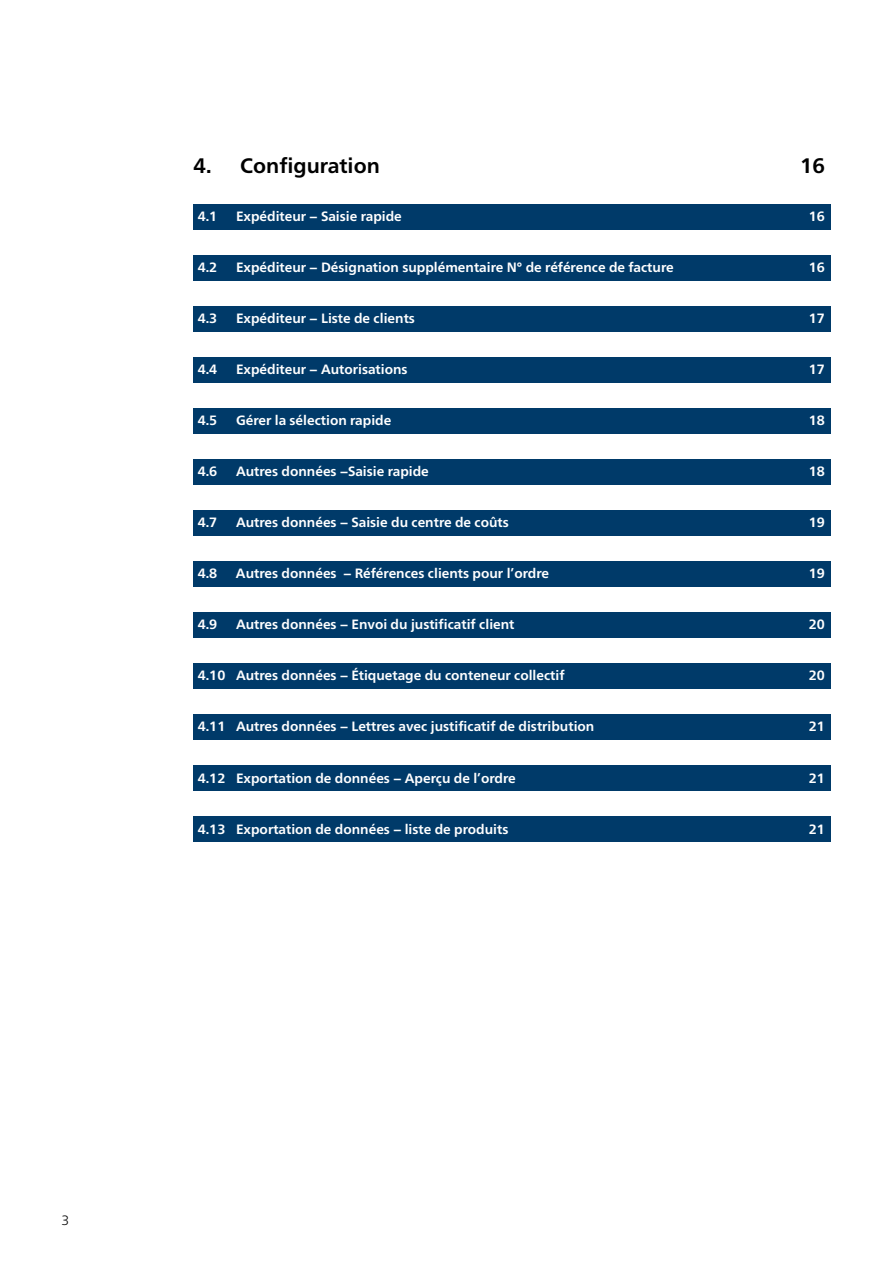
<style>
.page{position:relative;width:893px;height:1263px;background:#fff}
.page>*{position:absolute;margin:0;border:0;box-sizing:border-box;transform-origin:0 0}
.t1{font:700 21px "Frutiger Neue LT Pro";color:#000}
.t2{font:700 13.5px "Frutiger Neue LT Pro";color:#fff}
.t3{font:300 13.5px "Frutiger Neue LT Pro";color:#000}
</style>
<div class="page">
<div style="left:193px;top:204px;width:638px;height:25px;background:#003a69"></div>
<div style="left:193px;top:255px;width:638px;height:25px;background:#003a69"></div>
<div style="left:193px;top:306px;width:638px;height:25px;background:#003a69"></div>
<div style="left:193px;top:357px;width:638px;height:25px;background:#003a69"></div>
<div style="left:193px;top:408px;width:638px;height:25px;background:#003a69"></div>
<div style="left:193px;top:459px;width:638px;height:25px;background:#003a69"></div>
<div style="left:193px;top:510px;width:638px;height:25px;background:#003a69"></div>
<div style="left:193px;top:561px;width:638px;height:25px;background:#003a69"></div>
<div style="left:193px;top:612px;width:638px;height:25px;background:#003a69"></div>
<div style="left:193px;top:663px;width:638px;height:26px;background:#003a69"></div>
<div style="left:193px;top:714px;width:638px;height:26px;background:#003a69"></div>
<div style="left:193px;top:765px;width:638px;height:26px;background:#003a69"></div>
<div style="left:193px;top:816px;width:638px;height:26px;background:#003a69"></div>
<p class="t1" style="left:193px;top:153px;width:188px">4. Configuration</p>
<p class="t1" style="left:800px;top:153px;width:27px">16</p>
<p class="t2" style="left:198px;top:208px;width:21px">4.1</p>
<p class="t2" style="left:236px;top:208px;width:167px">Expéditeur − Saisie rapide</p>
<p class="t2" style="left:809px;top:208px;width:18px">16</p>
<p class="t2" style="left:198px;top:259px;width:21px">4.2</p>
<p class="t2" style="left:236px;top:259px;width:439px">Expéditeur − Désignation supplémentaire N° de référence de facture</p>
<p class="t2" style="left:809px;top:259px;width:18px">16</p>
<p class="t2" style="left:198px;top:310px;width:21px">4.3</p>
<p class="t2" style="left:236px;top:310px;width:180px">Expéditeur − Liste de clients</p>
<p class="t2" style="left:809px;top:310px;width:18px">17</p>
<p class="t2" style="left:198px;top:361px;width:21px">4.4</p>
<p class="t2" style="left:236px;top:361px;width:173px">Expéditeur − Autorisations</p>
<p class="t2" style="left:809px;top:361px;width:18px">17</p>
<p class="t2" style="left:198px;top:413px;width:21px">4.5</p>
<p class="t2" style="left:236px;top:413px;width:157px">Gérer la sélection rapide</p>
<p class="t2" style="left:809px;top:413px;width:18px">18</p>
<p class="t2" style="left:198px;top:464px;width:21px">4.6</p>
<p class="t2" style="left:236px;top:464px;width:194px">Autres données −Saisie rapide</p>
<p class="t2" style="left:809px;top:464px;width:18px">18</p>
<p class="t2" style="left:198px;top:515px;width:21px">4.7</p>
<p class="t2" style="left:236px;top:515px;width:274px">Autres données − Saisie du centre de coûts</p>
<p class="t2" style="left:809px;top:515px;width:18px">19</p>
<p class="t2" style="left:198px;top:566px;width:21px">4.8</p>
<p class="t2" style="left:236px;top:566px;width:315px">Autres données − Références clients pour l’ordre</p>
<p class="t2" style="left:809px;top:566px;width:18px">19</p>
<p class="t2" style="left:198px;top:617px;width:21px">4.9</p>
<p class="t2" style="left:236px;top:617px;width:280px">Autres données − Envoi du justificatif client</p>
<p class="t2" style="left:809px;top:617px;width:18px">20</p>
<p class="t2" style="left:198px;top:668px;width:368px">4.10 Autres données − Étiquetage du conteneur collectif</p>
<p class="t2" style="left:809px;top:668px;width:18px">20</p>
<p class="t2" style="left:198px;top:719px;width:398px">4.11 Autres données − Lettres avec justificatif de distribution</p>
<p class="t2" style="left:809px;top:719px;width:18px">21</p>
<p class="t2" style="left:198px;top:770px;width:320px">4.12 Exportation de données − Aperçu de l’ordre</p>
<p class="t2" style="left:809px;top:770px;width:18px">21</p>
<p class="t2" style="left:198px;top:821px;width:312px">4.13 Exportation de données − liste de produits</p>
<p class="t2" style="left:809px;top:821px;width:18px">21</p>
<p class="t3" style="left:62px;top:1212px;width:9px">3</p>
</div>
